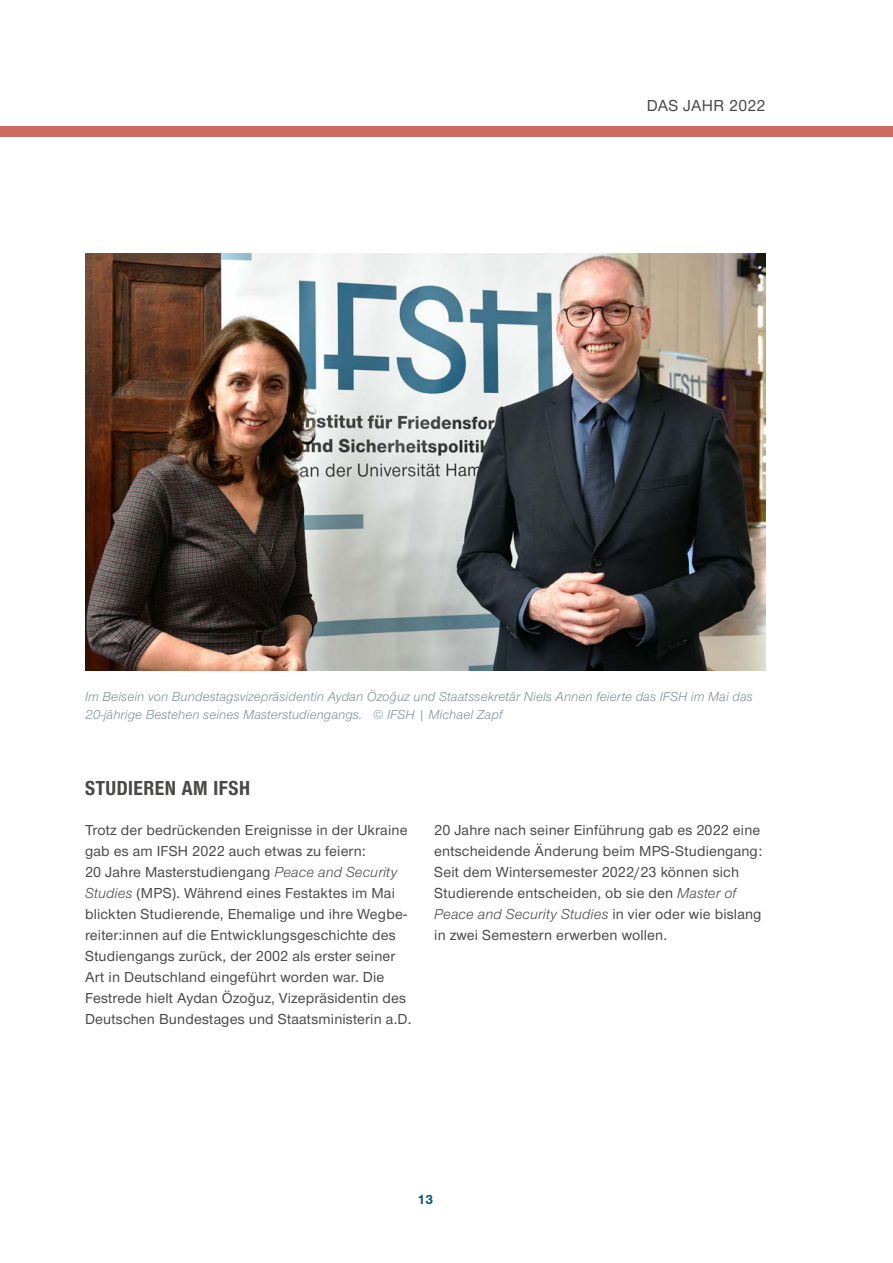
<style>
.page{position:relative;width:893px;height:1263px;background:#fff}
.page>*{position:absolute;margin:0;border:0;box-sizing:border-box;transform-origin:0 0}
.JB_Überschrift_3__Zwischenüberschrift{font:700 21px "Nimbus San Nov Con";letter-spacing:.02em;color:#494948}
.JB_Kopfzeile{font:500 16.5px "Nimbus San Nov";letter-spacing:.02em;color:#494948}
.JB_Fließtext__zweispaltig__mit_Abstand{font:500 15px/21px "Nimbus San Nov";letter-spacing:.01em;color:#494948}
.JB_Bildunterschrift{font:italic 13.5px/18px "Nimbus San Nov";letter-spacing:.01em;color:#7e9097}
.t1{font:700 13.5px "Nimbus San Nov";color:#005782}
.s1{font-weight:400;font-style:italic}
</style>
<div class="page">
<div style="left:0;top:127px;width:893px;height:10px;background:#ca6b64"></div>
<img style="left:85px;top:253px;width:680px;height:417px">
<p class="JB_Kopfzeile" style="left:647px;top:94px;width:120px">DAS JAHR 2022</p>
<p class="JB_Bildunterschrift" style="left:85px;top:687px;width:669px">Im Beisein von Bundestagsvizepräsidentin Aydan Özoğuz und Staatssekretär Niels Annen feierte das IFSH im Mai das<br>20-jährige Bestehen seines Masterstudiengangs. © IFSH | Michael Zapf</p>
<p class="JB_Überschrift_3__Zwischenüberschrift" style="left:85px;top:775px;width:167px">STUDIEREN AM IFSH</p>
<p class="JB_Fließtext__zweispaltig__mit_Abstand" style="left:85px;top:819px;width:328px">Trotz der bedrückenden Ereignisse in der Ukraine gab es am IFSH 2022 auch etwas zu feiern:<br>20 Jahre Masterstudiengang <span class="s1">Peace and Security Studies</span> (MPS). Während eines Festaktes im Mai blickten Studierende, Ehemalige und ihre Wegbe&shy;reiter:innen auf die Entwicklungsgeschichte des Studiengangs zurück, der 2002 als erster seiner Art in Deutschland eingeführt worden war. Die Festrede hielt Aydan Özoğuz, Vizepräsidentin des Deutschen Bundestages und Staatsministerin a.D.</p>
<p class="JB_Fließtext__zweispaltig__mit_Abstand" style="left:434px;top:819px;width:330px">20 Jahre nach seiner Einführung gab es 2022 eine entscheidende Änderung beim MPS-Studiengang:<br>Seit dem Wintersemester 2022/23 können sich Studierende entscheiden, ob sie den <span class="s1">Master of Peace and Security Studies</span> in vier oder wie bislang in zwei Semestern erwerben wollen.</p>
<p class="t1" style="left:417px;top:1190px;width:17px">13</p>
</div>
